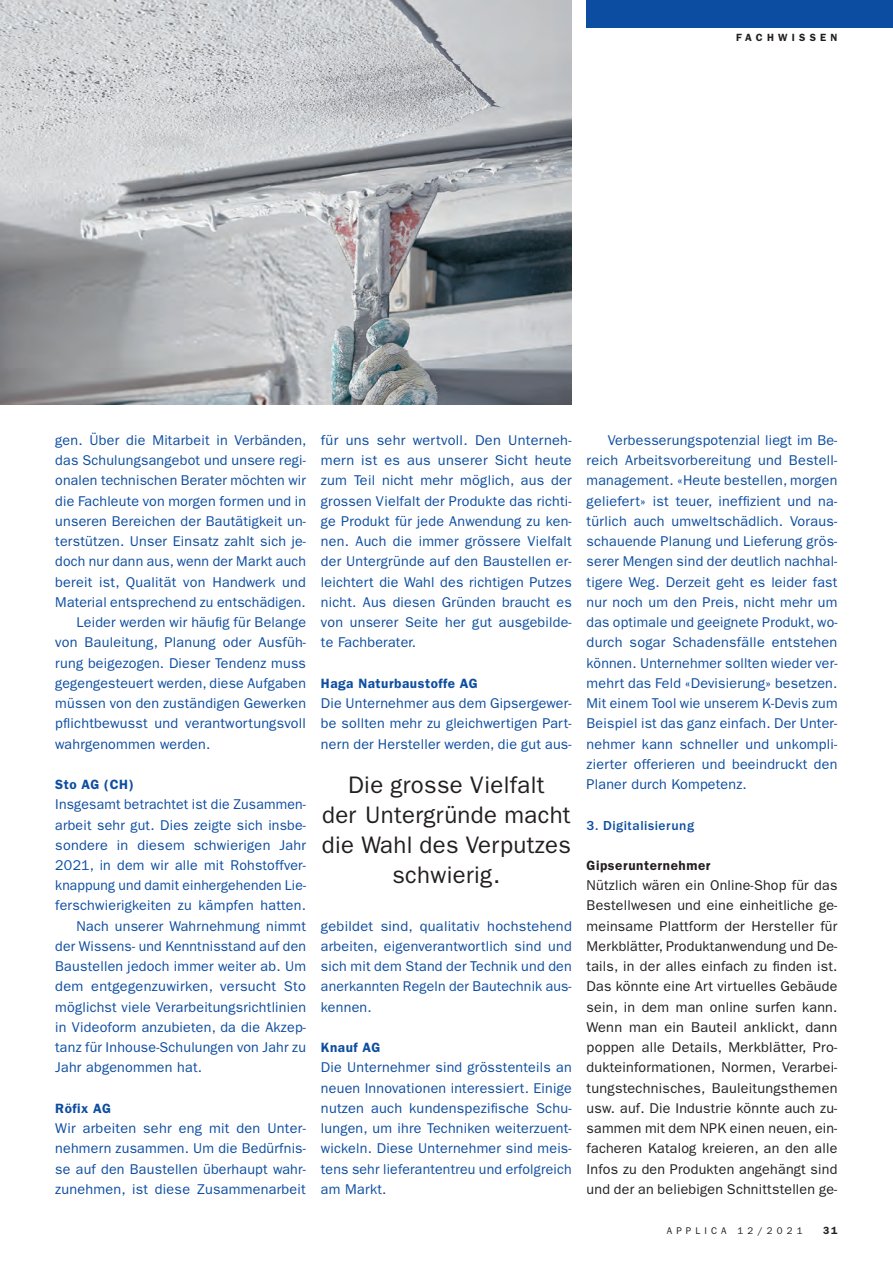
<style>
.page{position:relative;width:893px;height:1263px;background:#fff}
.page>*{position:absolute;margin:0;border:0;box-sizing:border-box;transform-origin:0 0}
.t1{font:24px/30px "ITC Franklin Gothic Std";letter-spacing:.015em;color:#231f20;text-align:center}
.t2{font:14.25px/20.2px "ITC Franklin Gothic Std";letter-spacing:.015em;color:#0d4da1;text-align:justify}
.t3{font:14.25px/20.2px "ITC Franklin Gothic Std";letter-spacing:.015em;color:#231f20;text-align:justify}
.t4{font:600 13.5px "ITC Franklin Gothic Std";letter-spacing:.04em;color:#0d4da1}
.t5{font:500 13.5px "ITC Franklin Gothic Std";letter-spacing:.04em;color:#0d4da1}
.t6{font:600 13.5px "ITC Franklin Gothic Std";letter-spacing:.04em;color:#231f20}
.t7{font:600 10.5px "ITC Franklin Gothic Std";letter-spacing:.4em;color:#231f20}
.t8{font:9.75px "ITC Franklin Gothic Std";letter-spacing:.42em;color:#231f20}
</style>
<div class="page">
<div style="left:587px;top:0;width:306px;height:28px;background:#0d4da1"></div>
<img style="left:0;top:0;width:572px;height:404px">
<p class="t7" style="left:736px;top:34px;width:103px">FACHWISSEN</p>
<p class="t2" style="left:55px;top:431px;width:253px">gen. Über die Mitarbeit in Verbänden,</p>
<p class="t2" style="left:55px;top:451px;width:252px">das Schulungsangebot und unsere regi-</p>
<p class="t2" style="left:55px;top:471px;width:252px">onalen technischen Berater möchten wir</p>
<p class="t2" style="left:55px;top:492px;width:252px">die Fachleute von morgen formen und in</p>
<p class="t2" style="left:55px;top:512px;width:252px">unseren Bereichen der Bautätigkeit un-</p>
<p class="t2" style="left:55px;top:532px;width:252px">terstützen. Unser Einsatz zahlt sich je-</p>
<p class="t2" style="left:55px;top:552px;width:252px">doch nur dann aus, wenn der Markt auch</p>
<p class="t2" style="left:55px;top:573px;width:252px">bereit ist, Qualität von Handwerk und</p>
<p class="t2" style="left:55px;top:593px;width:252px">Material entsprechend zu entschädigen.</p>
<p class="t2" style="left:77px;top:613px;width:231px">Leider werden wir häufig für Belange</p>
<p class="t2" style="left:55px;top:633px;width:252px">von Bauleitung, Planung oder Ausfüh-</p>
<p class="t2" style="left:55px;top:654px;width:252px">rung beigezogen. Dieser Tendenz muss</p>
<p class="t2" style="left:55px;top:674px;width:252px">gegengesteuert werden, diese Aufgaben</p>
<p class="t2" style="left:55px;top:694px;width:252px">müssen von den zuständigen Gewerken</p>
<p class="t2" style="left:55px;top:714px;width:252px">pflichtbewusst und verantwortungsvoll</p>
<p class="t2" style="left:55px;top:735px;width:157px">wahrgenommen werden.</p>
<p class="t4" style="left:55px;top:779px;width:80px">Sto AG (CH)</p>
<p class="t2" style="left:55px;top:795px;width:252px">Insgesamt betrachtet ist die Zusammen-</p>
<p class="t2" style="left:55px;top:816px;width:252px">arbeit sehr gut. Dies zeigte sich insbe-</p>
<p class="t2" style="left:55px;top:836px;width:252px">sondere in diesem schwierigen Jahr</p>
<p class="t2" style="left:55px;top:856px;width:252px">2021, in dem wir alle mit Rohstoffver-</p>
<p class="t2" style="left:55px;top:876px;width:252px">knappung und damit einhergehenden Lie-</p>
<p class="t2" style="left:55px;top:897px;width:252px">ferschwierigkeiten zu kämpfen hatten.</p>
<p class="t2" style="left:77px;top:917px;width:231px">Nach unserer Wahrnehmung nimmt</p>
<p class="t2" style="left:55px;top:937px;width:252px">der Wissens- und Kenntnisstand auf den</p>
<p class="t2" style="left:55px;top:957px;width:252px">Baustellen jedoch immer weiter ab. Um</p>
<p class="t2" style="left:55px;top:977px;width:252px">dem entgegenzuwirken, versucht Sto</p>
<p class="t2" style="left:55px;top:998px;width:252px">möglichst viele Verarbeitungsrichtlinien</p>
<p class="t2" style="left:55px;top:1018px;width:252px">in Videoform anzubieten, da die Akzep-</p>
<p class="t2" style="left:55px;top:1038px;width:252px">tanz für Inhouse-Schulungen von Jahr zu</p>
<p class="t2" style="left:55px;top:1058px;width:148px">Jahr abgenommen hat.</p>
<p class="t4" style="left:55px;top:1103px;width:57px">Röfix AG</p>
<p class="t2" style="left:55px;top:1119px;width:252px">Wir arbeiten sehr eng mit den Unter&shy;nehmern zusammen. Um die Bedürfnis&shy;se auf den Baustellen überhaupt wahr&shy;zunehmen, ist diese Zusammenarbeit</p>
<p class="t2" style="left:321px;top:431px;width:252px">für uns sehr wertvoll. Den Unterneh&shy;mern ist es aus unserer Sicht heute zum Teil nicht mehr möglich, aus der grossen Vielfalt der Produkte das richti&shy;ge Produkt für jede Anwendung zu ken&shy;nen. Auch die immer grössere Vielfalt der Untergründe auf den Baustellen er&shy;leichtert die Wahl des richtigen Putzes nicht. Aus diesen Gründen braucht es von unserer Seite her gut ausgebilde&shy;te Fachberater.</p>
<p class="t4" style="left:321px;top:678px;width:158px">Haga Naturbaustoffe AG</p>
<p class="t2" style="left:321px;top:694px;width:252px">Die Unternehmer aus dem Gipsergewer&shy;be sollten mehr zu gleichwertigen Part&shy;nern der Hersteller werden, die gut aus-</p>
<h1 class="t1" style="left:322px;top:771px;width:251px">Die grosse Vielfalt<br>der Untergründe macht die Wahl des Verputzes schwierig.</h1>
<p class="t2" style="left:321px;top:917px;width:252px">gebildet sind, qualitativ hochstehend arbeiten, eigenverantwortlich sind und sich mit dem Stand der Technik und den anerkannten Regeln der Bautechnik aus&shy;kennen.</p>
<p class="t4" style="left:321px;top:1043px;width:61px">Knauf AG</p>
<p class="t2" style="left:321px;top:1058px;width:252px">Die Unternehmer sind grösstenteils an neuen Innovationen interessiert. Einige nutzen auch kundenspezifische Schu&shy;lungen, um ihre Techniken weiterzuent&shy;wickeln. Diese Unternehmer sind meis&shy;tens sehr lieferantentreu und erfolgreich am Markt.</p>
<p class="t2" style="left:587px;top:431px;width:252px;text-indent:21px">Verbesserungspotenzial liegt im Be&shy;reich Arbeitsvorbereitung und Bestell&shy;management. «Heute bestellen, morgen geliefert» ist teuer, ineffizient und na&shy;türlich auch umweltschädlich. Voraus&shy;schauende Planung und Lieferung grös&shy;serer Mengen sind der deutlich nachhal&shy;tigere Weg. Derzeit geht es leider fast nur noch um den Preis, nicht mehr um das optimale und geeignete Produkt, wo&shy;durch sogar Schadensfälle entstehen können. Unternehmer sollten wieder ver&shy;mehrt das Feld «Devisierung» besetzen.<br>Mit einem Tool wie unserem K-Devis zum Beispiel ist das ganz einfach. Der Unter&shy;nehmer kann schneller und unkompli&shy;zierter offerieren und beeindruckt den Planer durch Kompetenz.</p>
<p class="t5" style="left:587px;top:820px;width:109px">3. Digitalisierung</p>
<p class="t6" style="left:587px;top:860px;width:125px">Gipserunternehmer</p>
<p class="t3" style="left:587px;top:876px;width:252px">Nützlich wären ein Online-Shop für das Bestellwesen und eine einheitliche ge&shy;meinsame Plattform der Hersteller für Merkblätter, Produktanwendung und De&shy;tails, in der alles einfach zu finden ist.<br>Das könnte eine Art virtuelles Gebäude sein, in dem man online surfen kann.<br>Wenn man ein Bauteil anklickt, dann poppen alle Details, Merkblätter, Pro&shy;dukteinformationen, Normen, Verarbei&shy;tungstechnisches, Bauleitungsthemen usw. auf. Die Industrie könnte auch zu&shy;sammen mit dem NPK einen neuen, ein&shy;facheren Katalog kreieren, an den alle Infos zu den Produkten angehängt sind und der an beliebigen Schnittstellen ge-</p>
<p class="t8" style="left:667px;top:1227px;width:137px">APPLICA 12/2021</p>
<p class="t7" style="left:823px;top:1227px;width:16px">31</p>
</div>
